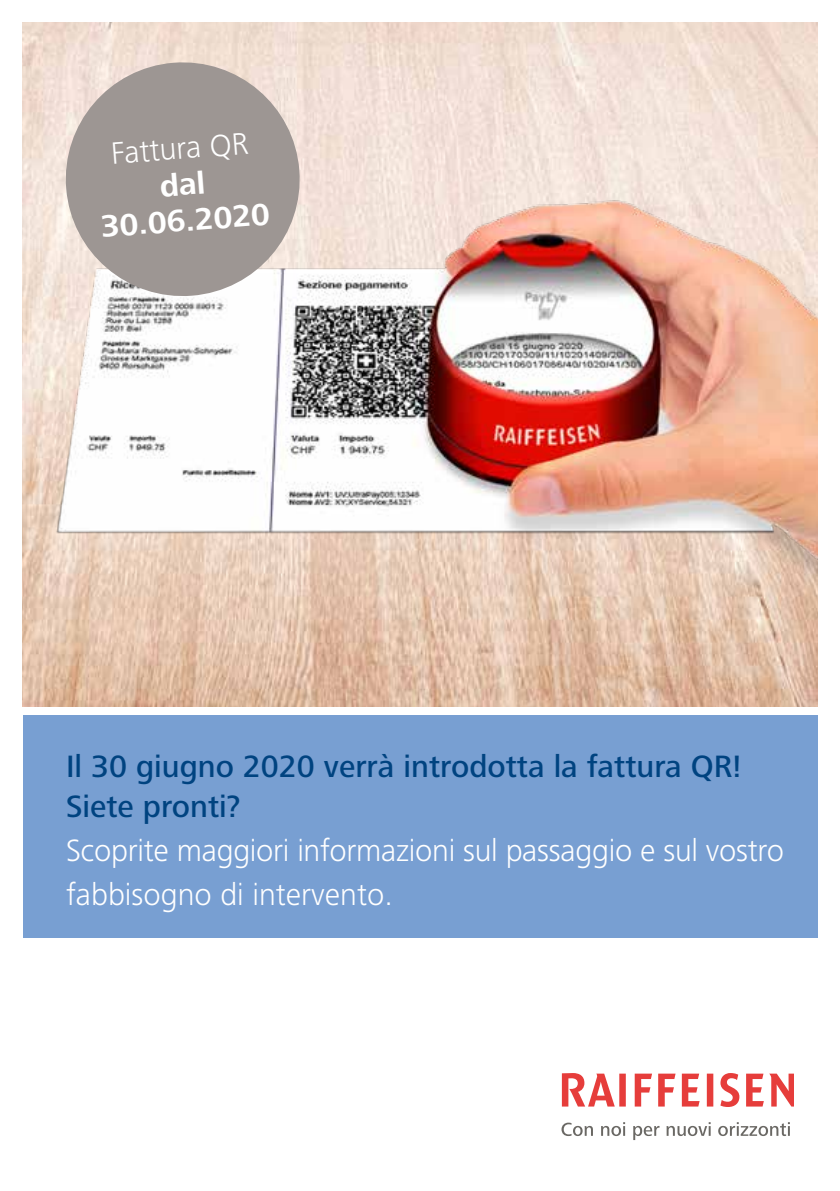
<style>
.page{position:relative;width:840px;height:1191px;background:#fff}
.page>*{position:absolute;margin:0;border:0;box-sizing:border-box;transform-origin:0 0}
.t1{font:300 32px/44px "Frutiger Next LT";letter-spacing:-.01em;color:#fff}
.t2{font:500 32px/40px "Frutiger Next LT";color:#004380}
.t3{font:700 32px/36px "Frutiger Next LT";color:#fff;text-align:center}
</style>
<div class="page">
<svg style="left:561px;top:1122px;width:31px;height:14px"></svg>
<svg style="left:601px;top:1122px;width:23px;height:14px"></svg>
<svg style="left:633px;top:1125px;width:26px;height:15px"></svg>
<svg style="left:666px;top:1122px;width:44px;height:14px"></svg>
<svg style="left:718px;top:1122px;width:71px;height:14px"></svg>
<svg style="left:561px;top:1073px;width:232px;height:34px"></svg>
<div style="left:23px;top:715px;width:793px;height:222px;background:#789fd2"></div>
<img style="left:23px;top:23px;width:793px;height:683px">
<img style="left:23px;top:125px;width:793px;height:490px">
<svg style="left:61px;top:58px;width:243px;height:243px;background:#b4aba7"></svg>
<p class="t1" style="left:109px;top:131px;width:139px;rotate:-4deg">Fattura QR</p>
<p class="t3" style="left:97px;top:172px;width:171px;rotate:-4deg">dal<br>30.06.2020</p>
<p class="t2" style="left:66px;top:746px;width:676px">Il 30 giugno 2020 verrà introdotta la fattura QR!<br>Siete pronti?</p>
<p class="t1" style="left:66px;top:828px;width:719px">Scoprite maggiori informazioni sul passaggio e sul vostro fabbisogno di intervento.</p>
</div>
